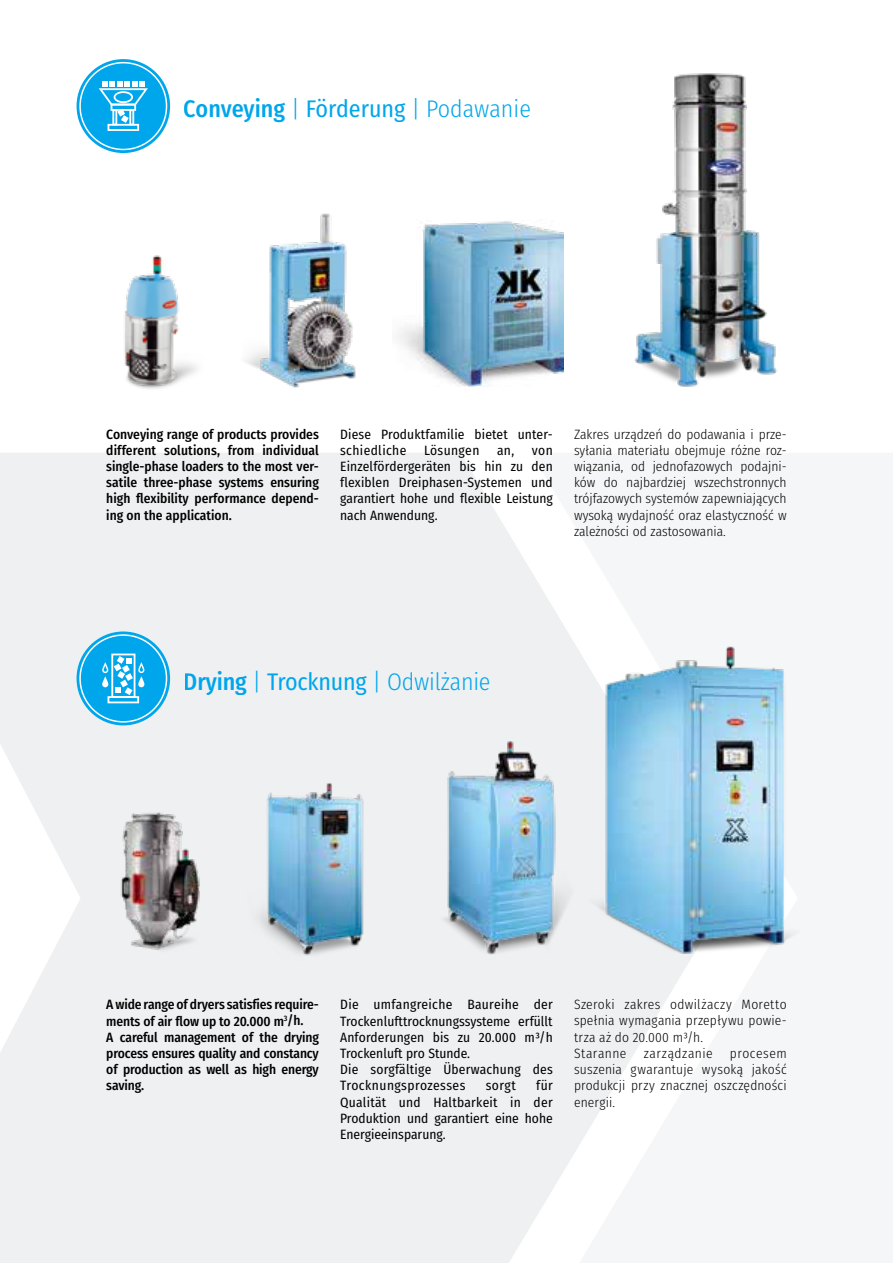
<style>
.page{position:relative;width:893px;height:1263px;background:#fff}
.page>*{position:absolute;margin:0;border:0;box-sizing:border-box;transform-origin:0 0}
.t1{font:300 24px "Fira Sans Condensed";letter-spacing:-.01em;color:#00a6eb}
.t2{font:13.5px/16.2px "Fira Sans Condensed";letter-spacing:.005em;color:#000}
.t3{font:300 13.5px/16.2px "Fira Sans Condensed";letter-spacing:.01em;color:#000;text-align:justify}
.t4{font:500 13.5px/16.2px "Fira Sans Condensed";letter-spacing:-.01em;color:#000;text-align:justify}
.t5{font:300 13.5px "Fira Sans Condensed";letter-spacing:.035em;color:#000}
.t6{font:13.5px "Fira Sans Condensed";letter-spacing:.03em;color:#000}
.s1{font-weight:500}
.s2{font-weight:400}
</style>
<div class="page">
<div style="left:0;top:453px;width:531px;height:810px;background:#eff0f1"></div>
<svg style="left:531px;top:572px;width:150px;height:653px;fill:#f5f6f7"></svg>
<img style="left:634px;top:73px;width:143px;height:314px">
<img style="left:124px;top:255px;width:73px;height:134px">
<img style="left:245px;top:213px;width:111px;height:175px">
<img style="left:398px;top:221px;width:166px;height:165px">
<div style="left:77px;top:59px;width:93px;height:94px;background:#00a6eb;border-radius:50%"></div>
<div style="left:79px;top:62px;width:88px;height:88px;border:2px solid #fff;border-radius:50%"></div>
<svg style="left:99px;top:81px;width:49px;height:50px"></svg>
<img style="left:570px;top:630px;width:231px;height:345px">
<img style="left:430px;top:730px;width:161px;height:248px">
<img style="left:106px;top:796px;width:109px;height:169px">
<img style="left:240px;top:768px;width:149px;height:209px">
<div style="left:77px;top:631px;width:93px;height:94px;background:#00a6eb;border-radius:50%"></div>
<div style="left:79px;top:634px;width:88px;height:89px;border:2px solid #fff;border-radius:50%"></div>
<svg style="left:102px;top:653px;width:42px;height:50px"></svg>
<h1 class="t1" style="left:184px;top:92px;width:349px"><span class="s1">Conveying</span> | <span class="s2">Förderung</span> | Podawanie</h1>
<p class="t4" style="left:106px;top:425px;width:214px">Conveying range of products provides different solutions, from individual single-phase loaders to the most ver&shy;satile three-phase systems ensuring high flexibility performance depend&shy;ing on the application.</p>
<p class="t2" style="left:340px;top:425px;width:214px">Diese Produktfamilie bietet unter&shy;schiedliche</p>
<p class="t6" style="left:424px;top:440px;width:57px">Lösungen</p>
<p class="t2" style="left:497px;top:442px;width:19px">an,</p>
<p class="t2" style="left:340px;top:442px;width:214px;text-align:justify;text-indent:192px">von Einzelfördergeräten bis hin zu den flexiblen Dreiphasen-Systemen und garantiert hohe und flexible Leistung nach Anwendung.</p>
<p class="t3" style="left:574px;top:426px;width:214px">Zakres urządzeń do podawania i prze&shy;syłania materiału obejmuje różne roz&shy;wiązania, od jednofazowych podajni&shy;ków do najbardziej wszechstronnych trójfazowych systemów zapewniających wysoką wydajność oraz elastyczność w zależności od zastosowania.</p>
<h1 class="t1" style="left:184px;top:664px;width:308px"><span class="s1">Drying</span> | <span class="s2">Trocknung</span> | Odwilżanie</h1>
<p class="t4" style="left:106px;top:996px;width:214px;text-align:left">A wide range of dryers satisfies require&shy;ments of air flow up to 20.000 m<sup>3</sup>/h.<br>A careful management of the drying process ensures quality and constancy of production as well as high energy saving.</p>
<p class="t3" style="left:574px;top:996px;width:214px;text-align:left">Szeroki zakres odwilżaczy Moretto spełnia wymagania przepływu powie&shy;trza aż do 20.000 m3/h.<br>Staranne</p>
<p class="t2" style="left:340px;top:996px;width:214px">Die umfangreiche Baureihe der<br>Trockenlufttrocknungssysteme erfüllt<br>Anforderungen bis zu 20.000 m3/h<br>Trockenluft pro Stunde.<br>Die sorgfältige Überwachung des<br>Trocknungsprozesses</p>
<p class="t5" style="left:644px;top:1043px;width:70px">zarządzanie</p>
<p class="t3" style="left:574px;top:1045px;width:214px;text-indent:156px">procesem suszenia gwarantuje wysoką jakość produkcji przy znacznej oszczędności energii.</p>
<p class="t2" style="left:340px;top:1077px;width:214px;text-align:justify;text-indent:196px">für Qualität und Haltbarkeit in der Produktion und garantiert eine hohe Energieeinsparung.</p>
<p class="t2" style="left:486px;top:1077px;width:31px">sorgt</p>
</div>
